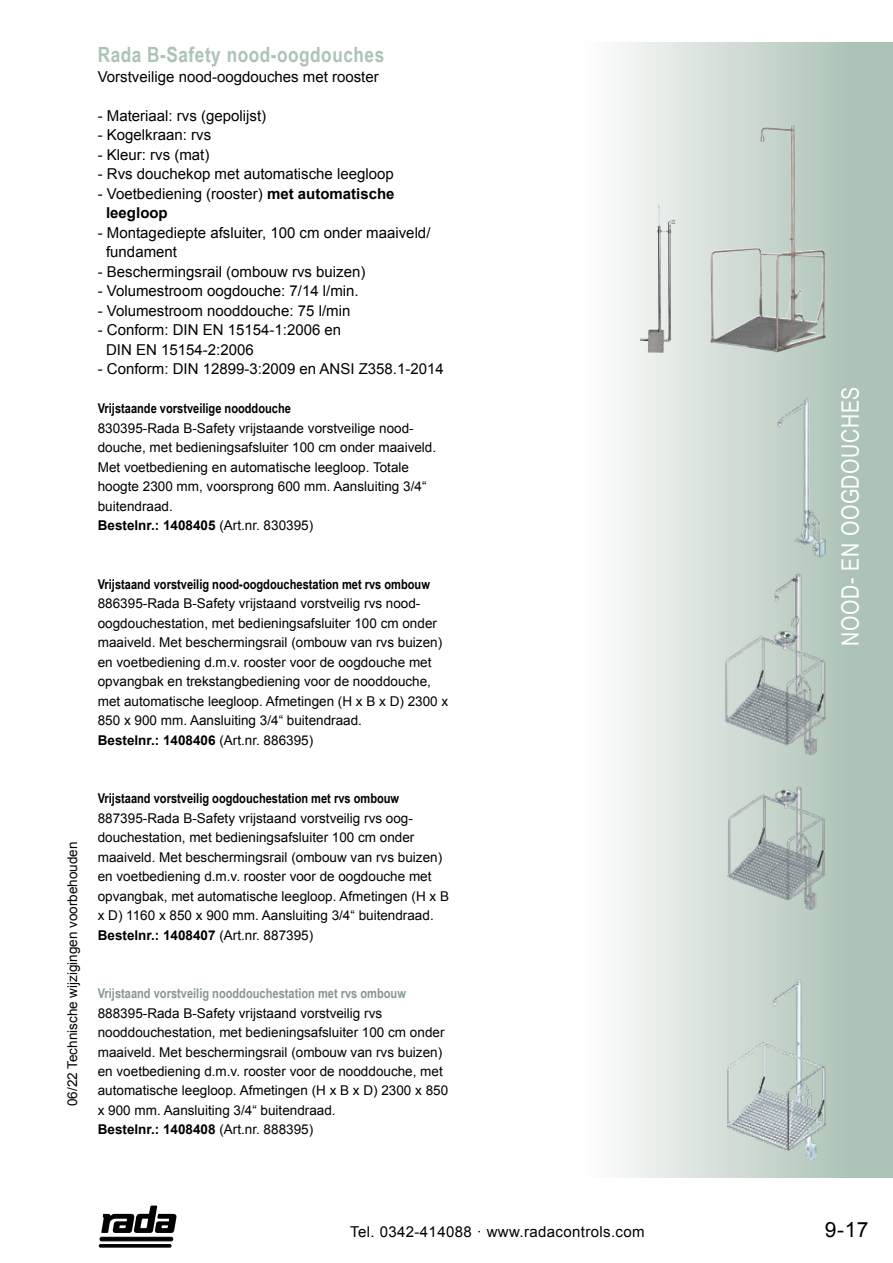
<style>
.page{position:relative;width:893px;height:1263px;background:#fff}
.page>*{position:absolute;margin:0;border:0;box-sizing:border-box;transform-origin:0 0}
.t1{font:24px "Arial Narrow";letter-spacing:.025em;color:#fff}
.t2{font:700 21px "Arial Narrow";letter-spacing:.025em;color:#adc3b7}
.t3{font:21px "Arial";color:#000}
.t4{font:15px/19.5px "Arial";color:#000}
.t5{font:15px "Arial";letter-spacing:.025em;color:#000}
.t6{font:13.5px/19.5px "Arial";color:#000}
.t7{font:700 13.5px "Arial Narrow";color:#000}
.t8{font:700 13.5px "Arial Narrow";color:#87998f}
.s1{font-weight:700}
</style>
<div class="page">
<div style="left:472px;top:43px;width:421px;height:1135px;background:linear-gradient(to right,#fff,#a8beb1)"></div>
<div style="left:100px;top:1237px;width:73px;height:4px;background:#0a0a0a;border:1px solid #000;border-radius:2px"></div>
<hr style="left:99px;top:1244px;width:73px;height:3px;background:#000;border-radius:2px">
<svg style="left:101px;top:1205px;width:75px;height:28px"></svg>
<img style="left:640px;top:204px;width:32px;height:149px">
<img style="left:710px;top:125px;width:83px;height:215px">
<img style="left:718px;top:391px;width:122px;height:169px">
<img style="left:681px;top:569px;width:153px;height:188px">
<img style="left:709px;top:778px;width:136px;height:137px">
<img style="left:685px;top:974px;width:153px;height:188px">
<h2 class="t2" style="left:98px;top:39px;width:288px">Rada B-Safety nood-oogdouches</h2>
<p class="t4" style="left:98px;top:66px;width:282px">Vorstveilige nood-oogdouches met rooster</p>
<p class="t4" style="left:98px;top:105px;width:170px">- Materiaal: rvs (gepolijst)</p>
<p class="t4" style="left:98px;top:125px;width:115px">- Kogelkraan: rvs</p>
<p class="t4" style="left:98px;top:144px;width:113px">- Kleur: rvs (mat)</p>
<p class="t4" style="left:98px;top:164px;width:297px">- Rvs douchekop met automatische leegloop</p>
<p class="t4" style="left:106px;top:183px;width:290px;text-indent:-8px">- Voetbediening (rooster) <span class="s1">met automatische leegloop</span></p>
<p class="t4" style="left:106px;top:222px;width:326px;text-indent:-8px">- Montagediepte afsluiter, 100 cm onder maaiveld/ fundament</p>
<p class="t4" style="left:98px;top:261px;width:269px">- Beschermingsrail (ombouw rvs buizen)</p>
<p class="t4" style="left:98px;top:281px;width:262px">- Volumestroom oogdouche: 7/14 l/min.</p>
<p class="t4" style="left:98px;top:300px;width:254px">- Volumestroom nooddouche: 75 l/min</p>
<p class="t4" style="left:106px;top:320px;width:237px;text-indent:-8px">- Conform: DIN EN 15154-1:2006 en<br>DIN EN 15154-2:2006</p>
<p class="t4" style="left:98px;top:359px;width:348px">- Conform: DIN 12899-3:2009 en ANSI Z358.1-2014</p>
<p class="t7" style="left:98px;top:398px;width:195px">Vrijstaande vorstveilige nooddouche</p>
<p class="t6" style="left:98px;top:418px;width:340px">830395-Rada B-Safety vrijstaande vorstveilige nood&shy;douche, met bedieningsafsluiter 100 cm onder maaiveld.<br>Met voetbediening en automatische leegloop. Totale hoogte 2300 mm, voorsprong 600 mm. Aansluiting 3/4“ buitendraad.<br><span class="s1">Bestelnr.: 1408405</span> (Art.nr. 830395)</p>
<p class="t7" style="left:98px;top:574px;width:334px">Vrijstaand vorstveilig nood-oogdouchestation met rvs ombouw</p>
<p class="t6" style="left:98px;top:593px;width:352px">886395-Rada B-Safety vrijstaand vorstveilig rvs nood&shy;oogdouchestation, met bedieningsafsluiter 100 cm onder maaiveld. Met beschermingsrail (ombouw van rvs buizen) en voetbediening d.m.v. rooster voor de oogdouche met opvangbak en trekstangbediening voor de nooddouche, met automatische leegloop. Afmetingen (H x B x D) 2300 x 850 x 900 mm. Aansluiting 3/4“ buitendraad.<br><span class="s1">Bestelnr.: 1408406</span> (Art.nr. 886395)</p>
<p class="t6" style="left:63px;top:1106px;width:266px;rotate:-90deg">06/22 Technische wijzigingen voorbehouden</p>
<p class="t7" style="left:98px;top:788px;width:303px">Vrijstaand vorstveilig oogdouchestation met rvs ombouw</p>
<p class="t6" style="left:98px;top:808px;width:353px">887395-Rada B-Safety vrijstaand vorstveilig rvs oog&shy;douchestation, met bedieningsafsluiter 100 cm onder maaiveld. Met beschermingsrail (ombouw van rvs buizen) en voetbediening d.m.v. rooster voor de oogdouche met opvangbak, met automatische leegloop. Afmetingen (H x B x D) 1160 x 850 x 900 mm. Aansluiting 3/4“ buitendraad.<br><span class="s1">Bestelnr.: 1408407</span> (Art.nr. 887395)</p>
<p class="t8" style="left:98px;top:983px;width:310px">Vrijstaand vorstveilig nooddouchestation met rvs ombouw</p>
<p class="t6" style="left:98px;top:1003px;width:352px">888395-Rada B-Safety vrijstaand vorstveilig rvs nooddouchestation, met bedieningsafsluiter 100 cm onder maaiveld. Met beschermingsrail (ombouw van rvs buizen) en voetbediening d.m.v. rooster voor de nooddouche, met automatische leegloop. Afmetingen (H x B x D) 2300 x 850 x 900 mm. Aansluiting 3/4“ buitendraad.<br><span class="s1">Bestelnr.: 1408408</span> (Art.nr. 888395)</p>
<p class="t5" style="left:350px;top:1222px;width:296px">Tel. 0342-414088 · www.radacontrols.com</p>
<h1 class="t1" style="left:833px;top:645px;width:261px;rotate:-90deg">NOOD- EN OOGDOUCHES</h1>
<h2 class="t3" style="left:825px;top:1215px;width:45px">9-17</h2>
</div>
